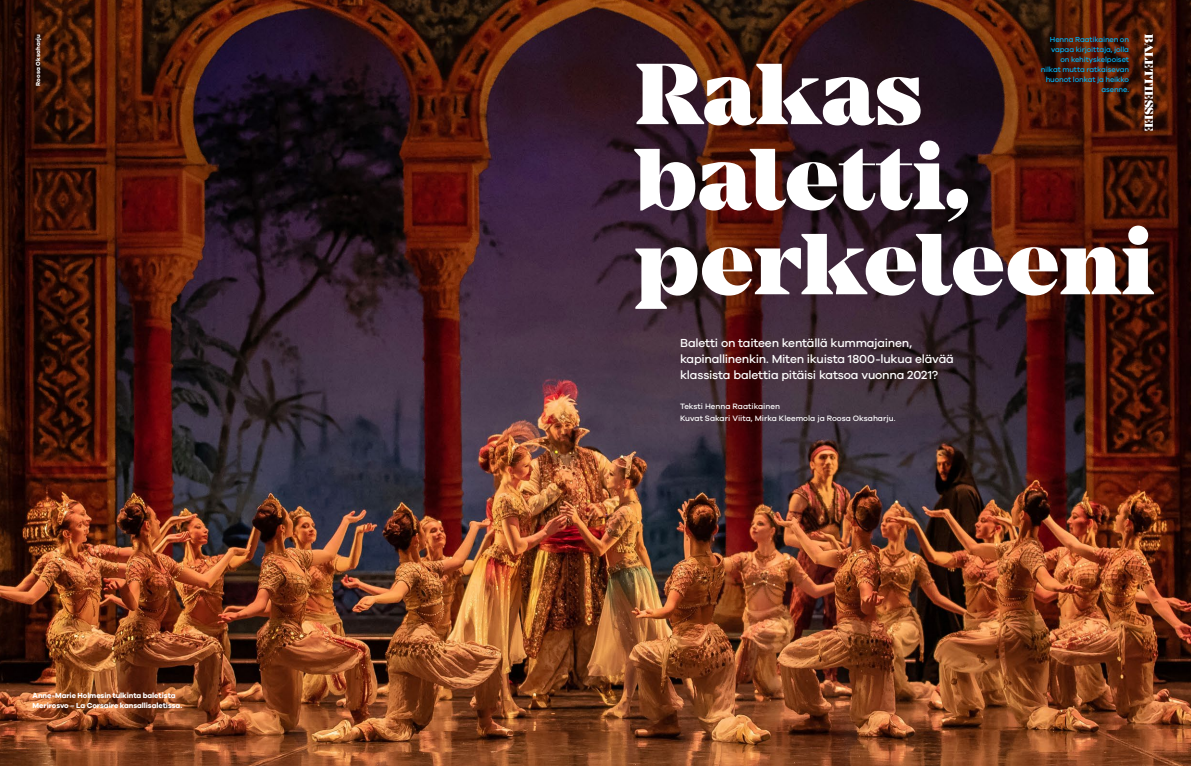
<style>
.page{position:relative;width:1191px;height:766px;background:#fff}
.page>*{position:absolute;margin:0;border:0;box-sizing:border-box;transform-origin:0 0}
.uus_otsikko_iso_jutt{font:900 90px/85px "Mirador";color:#fff}
.uus_nosto{font:900 12.3px "Mirador";letter-spacing:.01em;color:#fff}
.uus_ingressi{font:500 12px/16px "Galano Grotesque";letter-spacing:-.02em;color:#fff}
.uus_kredut_inkun_per{font:500 8px/12px "Galano Grotesque";color:#fff}
.Pieni_sininen_teksti{font:500 7.5px/10px "Galano Grotesque";letter-spacing:-.015em;color:#00aeef;text-align:right}
.kuvateksti{font:700 7.5px/10px "Galano Grotesque";letter-spacing:-.01em;color:#fff}
.kuvakredut{font:700 6px "Galano Grotesque";letter-spacing:.015em;color:#fff}
</style>
<div class="page">
<img style="left:0;top:0;width:1191px;height:765px">
<p class="kuvakredut" style="left:34px;top:86px;width:53px;rotate:-90deg">Roosa Oksaharju</p>
<p class="kuvateksti" style="left:33px;top:690px;width:151px">Anne-Marie Holmesin tulkinta baletista<br>Merirosvo – La Corsaire kansallisaletissa.</p>
<p class="uus_otsikko_iso_jutt" style="left:635px;top:55px;width:289px">Rakas</p>
<p class="Pieni_sininen_teksti" style="left:1040px;top:34px;width:90px">Henna Raatikainen on vapaa kirjoittaja, jolla on kehityskelpoiset nilkat mutta ratkaisevan huonot lonkat ja heikko</p>
<p class="Pieni_sininen_teksti" style="left:1101px;top:84px;width:29px">asenne.</p>
<p class="uus_nosto" style="left:1156px;top:34px;width:99px;rotate:90deg">BALETTIESSEE</p>
<p class="uus_otsikko_iso_jutt" style="left:635px;top:140px;width:521px">baletti, perkeleeni</p>
<p class="uus_ingressi" style="left:680px;top:334px;width:275px">Baletti on taiteen kentällä kummajainen, kapinallinenkin. Miten ikuista 1800-lukua elävää klassista balettia pitäisi katsoa vuonna 2021?</p>
<p class="uus_kredut_inkun_per" style="left:680px;top:400px;width:217px">Teksti Henna Raatikainen<br>Kuvat Sakari Viita, Mirka Kleemola ja Roosa Oksaharju.</p>
</div>
